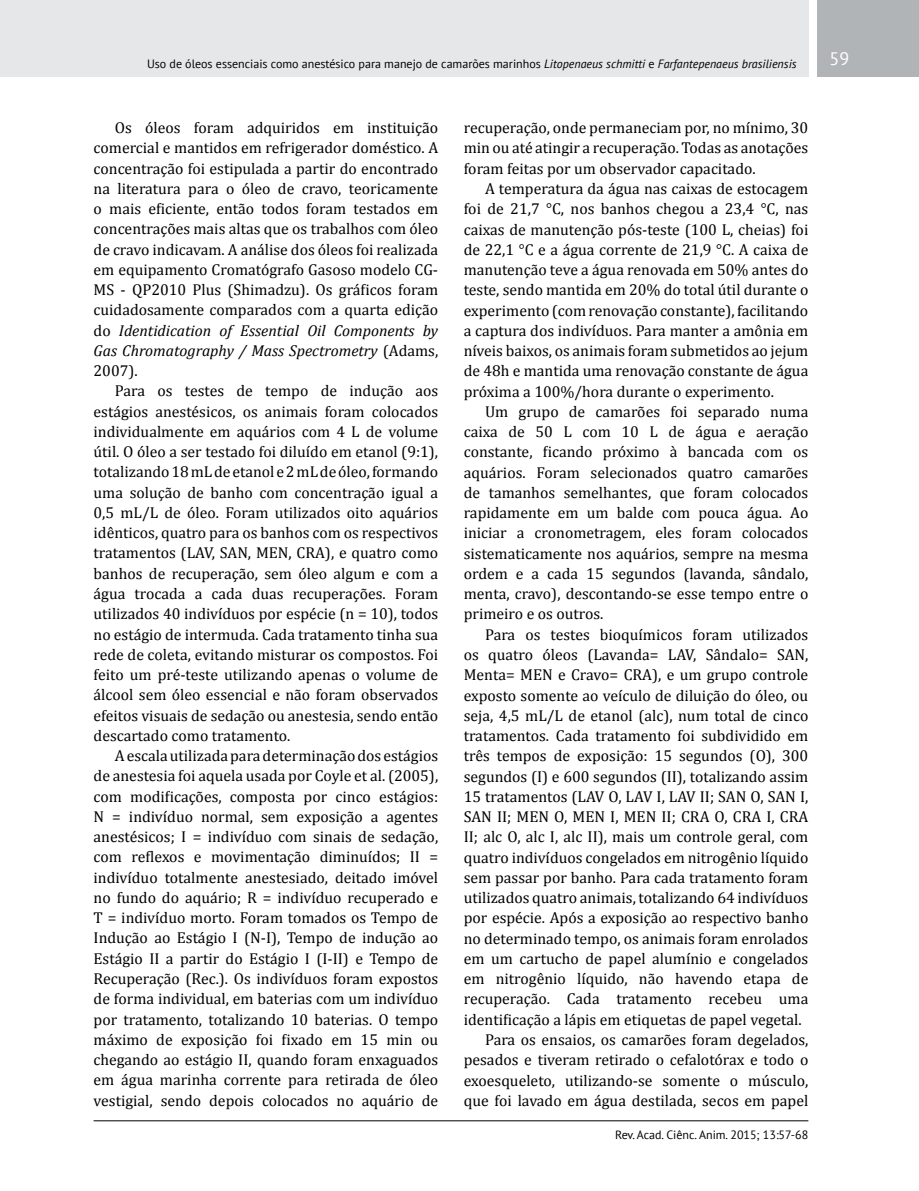
<style>
.page{position:relative;width:919px;height:1191px;background:#fff}
.page>*{position:absolute;margin:0;border:0;box-sizing:border-box;transform-origin:0 0}
.t1{font:18px "PT Sans";color:#fff}
.t2{font:15.75px/20.2px "Cambria";color:#000;text-align:justify}
.t3{font:12px "PT Sans";color:#000}
.s1{font-style:italic}
</style>
<div class="page">
<div style="left:0;top:0;width:808px;height:77px;background:#e6e7e8"></div>
<div style="left:816px;top:0;width:102px;height:77px;background:#b1b4b6"></div>
<hr style="left:94px;top:1120px;width:714px;height:1px;background:#000">
<p class="t3" style="left:147px;top:56px;width:651px">Uso de óleos essenciais como anestésico para manejo de camarões marinhos <span class="s1">Litopenaeus schmitti</span> e <span class="s1">Farfantepenaeus brasiliensis</span></p>
<p class="t1" style="left:829px;top:47px;width:21px">59</p>
<p class="t2" style="left:94px;top:117px;width:346px;text-indent:21px">Os óleos foram adquiridos em instituição comercial e mantidos em refrigerador doméstico. A concentração foi estipulada a partir do encontrado na literatura para o óleo de cravo, teoricamente o mais eficiente, então todos foram testados em concentrações mais altas que os trabalhos com óleo de cravo indicavam. A análise dos óleos foi realizada em equipamento Cromatógrafo Gasoso modelo CG-MS - QP2010 Plus (Shimadzu). Os gráficos foram cuidadosamente comparados com a quarta edição do <span class="s1">Identidication of Essential Oil Components by Gas Chromatography / Mass Spectrometry</span> (Adams, 2007).</p>
<p class="t2" style="left:94px;top:381px;width:346px;text-indent:21px">Para os testes de tempo de indução aos estágios anestésicos, os animais foram colocados individualmente em aquários com 4 L de volume útil. O óleo a ser testado foi diluído em etanol (9:1), totalizando 18 mL de etanol e 2 mL de óleo, formando uma solução de banho com concentração igual a 0,5 mL/L de óleo. Foram utilizados oito aquários idênticos, quatro para os banhos com os respectivos tratamentos (LAV, SAN, MEN, CRA), e quatro como banhos de recuperação, sem óleo algum e com a água trocada a cada duas recuperações. Foram utilizados 40 indivíduos por espécie (n = 10), todos no estágio de intermuda. Cada tratamento tinha sua rede de coleta, evitando misturar os compostos. Foi feito um pré-teste utilizando apenas o volume de álcool sem óleo essencial e não foram observados efeitos visuais de sedação ou anestesia, sendo então descartado como tratamento.</p>
<p class="t2" style="left:94px;top:745px;width:346px;text-indent:21px">A escala utilizada para determinação dos estágios de anestesia foi aquela usada por Coyle et al. (2005), com modificações, composta por cinco estágios:<br>N = indivíduo normal, sem exposição a agentes anestésicos; I = indivíduo com sinais de sedação, com reflexos e movimentação diminuídos; II = indivíduo totalmente anestesiado, deitado imóvel no fundo do aquário; R = indivíduo recuperado e T = indivíduo morto. Foram tomados os Tempo de Indução ao Estágio I (N-I), Tempo de indução ao Estágio II a partir do Estágio I (I-II) e Tempo de Recuperação (Rec.). Os indivíduos foram expostos de forma individual, em baterias com um indivíduo por tratamento, totalizando 10 baterias. O tempo máximo de exposição foi fixado em 15 min ou chegando ao estágio II, quando foram enxaguados em água marinha corrente para retirada de óleo vestigial, sendo depois colocados no aquário de</p>
<p class="t2" style="left:463px;top:118px;width:346px">recuperação, onde permaneciam por, no mínimo, 30 min ou até atingir a recuperação. Todas as anotações foram feitas por um observador capacitado.</p>
<p class="t2" style="left:463px;top:178px;width:346px;text-indent:21px">A temperatura da água nas caixas de estocagem foi de 21,7 °C, nos banhos chegou a 23,4 °C, nas caixas de manutenção pós-teste (100 L, cheias) foi de 22,1 °C e a água corrente de 21,9 °C. A caixa de manutenção teve a água renovada em 50% antes do teste, sendo mantida em 20% do total útil durante o experimento (com renovação constante), facilitando a captura dos indivíduos. Para manter a amônia em níveis baixos, os animais foram submetidos ao jejum de 48h e mantida uma renovação constante de água próxima a 100%/hora durante o experimento.</p>
<p class="t2" style="left:463px;top:401px;width:346px;text-indent:21px">Um grupo de camarões foi separado numa caixa de 50 L com 10 L de água e aeração constante, ficando próximo à bancada com os aquários. Foram selecionados quatro camarões de tamanhos semelhantes, que foram colocados rapidamente em um balde com pouca água. Ao iniciar a cronometragem, eles foram colocados sistematicamente nos aquários, sempre na mesma ordem e a cada 15 segundos (lavanda, sândalo, menta, cravo), descontando-se esse tempo entre o primeiro e os outros.</p>
<p class="t2" style="left:485px;top:624px;width:325px">Para os testes bioquímicos foram utilizados</p>
<p class="t2" style="left:463px;top:644px;width:346px">os quatro óleos (Lavanda= LAV, Sândalo= SAN,</p>
<p class="t2" style="left:463px;top:664px;width:346px">Menta= MEN e Cravo= CRA), e um grupo controle</p>
<p class="t2" style="left:463px;top:685px;width:346px">exposto somente ao veículo de diluição do óleo, ou</p>
<p class="t2" style="left:463px;top:705px;width:346px">seja, 4,5 mL/L de etanol (alc), num total de cinco</p>
<p class="t2" style="left:463px;top:725px;width:346px">tratamentos. Cada tratamento foi subdividido em</p>
<p class="t2" style="left:463px;top:745px;width:346px">três tempos de exposição: 15 segundos (O), 300</p>
<p class="t2" style="left:463px;top:766px;width:346px">segundos (I) e 600 segundos (II), totalizando assim</p>
<p class="t2" style="left:463px;top:786px;width:346px">15 tratamentos (LAV O, LAV I, LAV II; SAN O, SAN I,</p>
<p class="t2" style="left:463px;top:806px;width:346px">SAN II; MEN O, MEN I, MEN II; CRA O, CRA I, CRA</p>
<p class="t2" style="left:463px;top:826px;width:346px">II; alc O, alc I, alc II), mais um controle geral, com</p>
<p class="t2" style="left:463px;top:847px;width:346px">quatro indivíduos congelados em nitrogênio líquido</p>
<p class="t2" style="left:463px;top:867px;width:346px">sem passar por banho. Para cada tratamento foram</p>
<p class="t2" style="left:463px;top:887px;width:346px">utilizados quatro animais, totalizando 64 indivíduos</p>
<p class="t2" style="left:463px;top:908px;width:346px">por espécie. Após a exposição ao respectivo banho</p>
<p class="t2" style="left:463px;top:928px;width:346px">no determinado tempo, os animais foram enrolados</p>
<p class="t2" style="left:463px;top:948px;width:346px">em um cartucho de papel alumínio e congelados</p>
<p class="t2" style="left:463px;top:968px;width:346px">em nitrogênio líquido, não havendo etapa de</p>
<p class="t2" style="left:463px;top:989px;width:346px">recuperação. Cada tratamento recebeu uma</p>
<p class="t2" style="left:463px;top:1009px;width:339px">identificação a lápis em etiquetas de papel vegetal.</p>
<p class="t2" style="left:485px;top:1029px;width:325px">Para os ensaios, os camarões foram degelados,</p>
<p class="t2" style="left:463px;top:1049px;width:346px">pesados e tiveram retirado o cefalotórax e todo o</p>
<p class="t2" style="left:463px;top:1070px;width:346px">exoesqueleto, utilizando-se somente o músculo,</p>
<p class="t2" style="left:463px;top:1090px;width:346px">que foi lavado em água destilada, secos em papel</p>
<p class="t3" style="left:615px;top:1126px;width:195px">Rev. Acad. Ciênc. Anim. 2015; 13:57-68</p>
</div>
